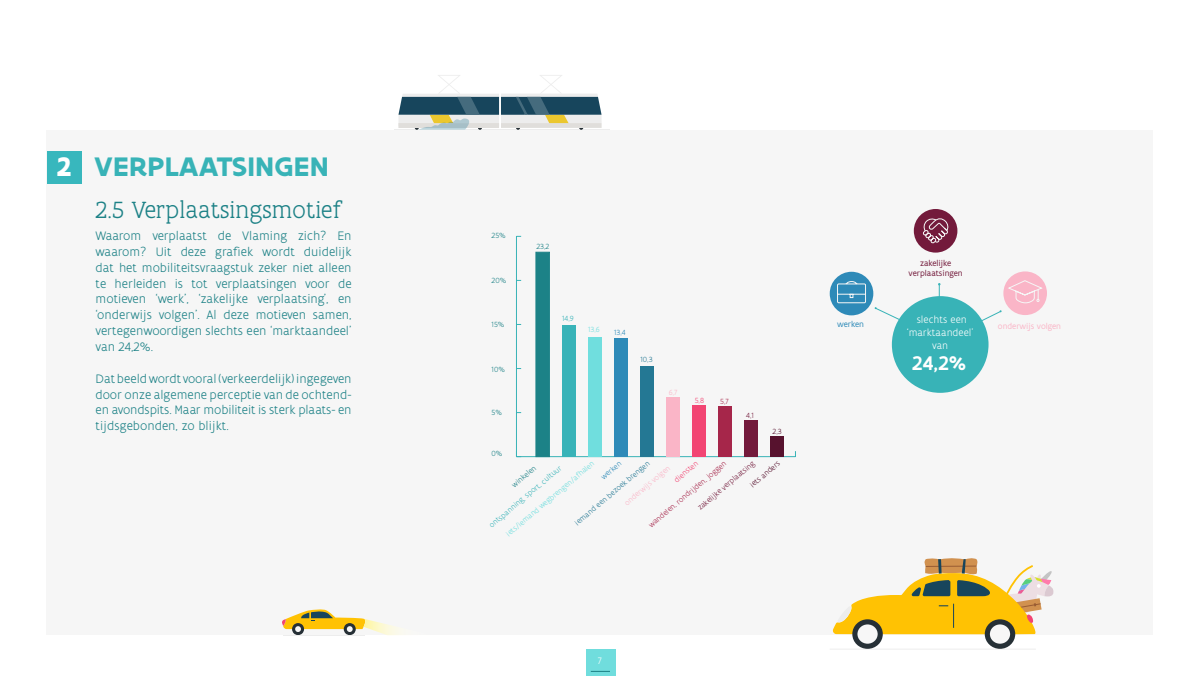
<style>
.page{position:relative;width:1200px;height:676px;background:#fff}
.page>*{position:absolute;margin:0;border:0;box-sizing:border-box;transform-origin:0 0}
.t1{font:700 28.8px "Flanders Art Sans";letter-spacing:.005em;color:#38b3b7}
.t2{font:300 25.2px "Flanders Art Serif";color:#1c8186}
.t3{font:500 21.24px "Flanders Art Sans";color:#fff}
.t4{font:300 13.2px/15.8px "Flanders Art Sans";color:#1c8186;text-align:justify}
.t5{font:300 10.8px/13px "Flanders Art Sans";color:#fff;text-align:center}
.t6{font:300 10px "Flanders Art Sans";color:#fff}
.t7{font:8.8px/10.6px "Flanders Art Sans";color:#731a3b;text-align:center}
.t8{font:8.8px "Flanders Art Sans";color:#fab5c7}
.t9{font:8.8px "Flanders Art Sans";color:#2e8ab8}
.t10{font:300 8px "Flanders Art Sans";color:#70dede}
.t11{font:300 8px "Flanders Art Sans";color:#38b3b8}
.t12{font:300 8px "Flanders Art Sans";color:#a6264a}
.t13{font:300 8px "Flanders Art Sans";color:#1c8186}
.t14{font:300 8px "Flanders Art Sans";color:#247894}
.t15{font:300 8px "Flanders Art Sans";color:#731a3b}
.t16{font:300 8px "Flanders Art Sans";color:#fab5c7}
.t17{font:300 8px "Flanders Art Sans";color:#57122e}
.t18{font:300 8px "Flanders Art Sans";color:#f24573}
.t19{font:300 8px "Flanders Art Sans";color:#2e8ab8}
.s1{color:#fff}
</style>
<div class="page">
<div style="left:47px;top:130px;width:1106px;height:504px;background:#f6f6f6"></div>
<div style="left:47px;top:151px;width:34px;height:32px;background:#38b7bd"></div>
<hr style="left:830px;top:649px;width:206px;height:1px;background:#ededed">
<div style="left:855px;top:622px;width:25px;height:24px;background:#f7f7f7;border-radius:50%"></div>
<div style="left:852px;top:619px;width:31px;height:29px;border:5px solid #263036;border-radius:50%"></div>
<div style="left:987px;top:622px;width:26px;height:24px;background:#f7f7f7;border-radius:50%"></div>
<div style="left:985px;top:619px;width:30px;height:29px;border:5px solid #263036;border-radius:50%"></div>
<svg style="left:832px;top:558px;width:222px;height:76px"></svg>
<hr style="left:516px;top:456px;width:279px;height:1px;background:#38b3b7">
<hr style="left:516px;top:236px;width:1px;height:220px;background:#38b3b7">
<div style="left:718px;top:406px;width:14px;height:50px;background:#a6264a"></div>
<div style="left:744px;top:420px;width:14px;height:36px;background:#731a3b"></div>
<div style="left:666px;top:397px;width:14px;height:59px;background:#fab5c7"></div>
<div style="left:586px;top:649px;width:30px;height:27px;background:#70dddd"></div>
<svg style="left:591px;top:671px;width:19px;height:1px"></svg>
<div style="left:830px;top:272px;width:43px;height:43px;background:#2e8ab8;border-radius:50%"></div>
<hr style="left:394px;top:130px;width:216px;height:1px;background:#ededed">
<svg style="left:398px;top:75px;width:204px;height:55px"></svg>
<svg style="left:282px;top:609px;width:82px;height:26px"></svg>
<hr style="left:283px;top:635px;width:81px;height:1px;background:#ededed">
<img style="left:364px;top:619px;width:47px;height:16px">
<svg style="left:837px;top:281px;width:29px;height:22px"></svg>
<div style="left:1003px;top:271px;width:44px;height:44px;background:#fab5c7;border-radius:50%"></div>
<div style="left:914px;top:209px;width:43px;height:43px;background:#731a3b;border-radius:50%"></div>
<svg style="left:923px;top:218px;width:26px;height:26px"></svg>
<div style="left:892px;top:296px;width:97px;height:97px;background:#38b3b7;border-radius:50%"></div>
<svg style="left:875px;top:307px;width:27px;height:14px"></svg>
<svg style="left:978px;top:310px;width:24px;height:13px"></svg>
<svg style="left:938px;top:283px;width:3px;height:14px"></svg>
<svg style="left:1007px;top:280px;width:37px;height:23px"></svg>
<div style="left:536px;top:252px;width:14px;height:205px;background:#1c8287"></div>
<div style="left:562px;top:325px;width:13px;height:131px;background:#38b3b8"></div>
<div style="left:588px;top:337px;width:14px;height:119px;background:#70dede"></div>
<div style="left:614px;top:338px;width:14px;height:118px;background:#2e8ab8"></div>
<div style="left:640px;top:366px;width:13px;height:90px;background:#247894"></div>
<div style="left:692px;top:405px;width:14px;height:51px;background:#f24573"></div>
<div style="left:770px;top:436px;width:14px;height:20px;background:#57122e"></div>
<h1 class="t1" style="left:56px;top:149px;width:274px"><span class="s1">2</span> VERPLAATSINGEN</h1>
<h2 class="t2" style="left:96px;top:194px;width:247px">2.5 Verplaatsingsmotief</h2>
<p class="t4" style="left:96px;top:228px;width:257px">Waarom verplaatst de Vlaming zich? En waarom? Uit deze grafiek wordt duidelijk dat het mobiliteitsvraagstuk zeker niet alleen te herleiden is tot verplaatsingen voor de motieven ‘werk’, ‘zakelijke verplaatsing’, en ‘onderwijs volgen’. Al deze motieven samen, vertegenwoordigen slechts een ‘marktaandeel’ van 24,2%.</p>
<p class="t4" style="left:96px;top:370px;width:257px">Dat beeld wordt vooral (verkeerdelijk) ingegeven door onze algemene perceptie van de ochtend&shy;en avondspits. Maar mobiliteit is sterk plaats- en tijdsgebonden, zo blijkt.</p>
<p class="t13" style="left:492px;top:231px;width:16px">25%</p>
<p class="t13" style="left:492px;top:276px;width:16px">20%</p>
<p class="t13" style="left:492px;top:319px;width:14px">15%</p>
<p class="t13" style="left:492px;top:364px;width:15px">10%</p>
<p class="t13" style="left:492px;top:407px;width:12px">5%</p>
<p class="t13" style="left:492px;top:448px;width:12px">0%</p>
<p class="t13" style="left:536px;top:241px;width:14px">23,2</p>
<p class="t11" style="left:562px;top:313px;width:13px">14,9</p>
<p class="t10" style="left:588px;top:325px;width:13px">13,6</p>
<p class="t19" style="left:614px;top:328px;width:13px">13,4</p>
<p class="t14" style="left:641px;top:355px;width:14px">10,3</p>
<p class="t16" style="left:669px;top:387px;width:10px">6,7</p>
<p class="t18" style="left:695px;top:395px;width:11px">5,8</p>
<p class="t12" style="left:720px;top:396px;width:10px">5,7</p>
<p class="t15" style="left:746px;top:411px;width:9px">4,1</p>
<p class="t17" style="left:773px;top:427px;width:11px">2,3</p>
<p class="t14" style="left:573px;top:520px;width:97px;rotate:-40deg">iemand een bezoek brengen</p>
<p class="t15" style="left:696px;top:504px;width:73px;rotate:-40deg">zakelijke verplaatsing</p>
<p class="t17" style="left:748px;top:482px;width:38px;rotate:-40deg">iets anders</p>
<p class="t10" style="left:504px;top:531px;width:114px;rotate:-40deg">iets/iemand wegbrengen/afhalen</p>
<p class="t18" style="left:672px;top:477px;width:30px;rotate:-40deg">diensten</p>
<p class="t19" style="left:599px;top:474px;width:26px;rotate:-40deg">werken</p>
<p class="t12" style="left:647px;top:522px;width:100px;rotate:-40deg">wandelen, rondrijden, joggen</p>
<p class="t11" style="left:487px;top:522px;width:94px;rotate:-40deg">ontspanning, sport, cultuur</p>
<p class="t16" style="left:622px;top:500px;width:59px;rotate:-40deg">onderwijs volgen</p>
<p class="t13" style="left:510px;top:482px;width:31px;rotate:-40deg">winkelen</p>
<p class="t6" style="left:598px;top:655px;width:6px">7</p>
<p class="t7" style="left:909px;top:257px;width:55px">zakelijke verplaatsingen</p>
<p class="t5" style="left:907px;top:313px;width:68px">slechts een ‘marktaandeel’ van</p>
<p class="t9" style="left:837px;top:319px;width:28px">werken</p>
<p class="t8" style="left:998px;top:321px;width:65px">onderwijs volgen</p>
<h3 class="t3" style="left:912px;top:349px;width:56px">24,2%</h3>
</div>
